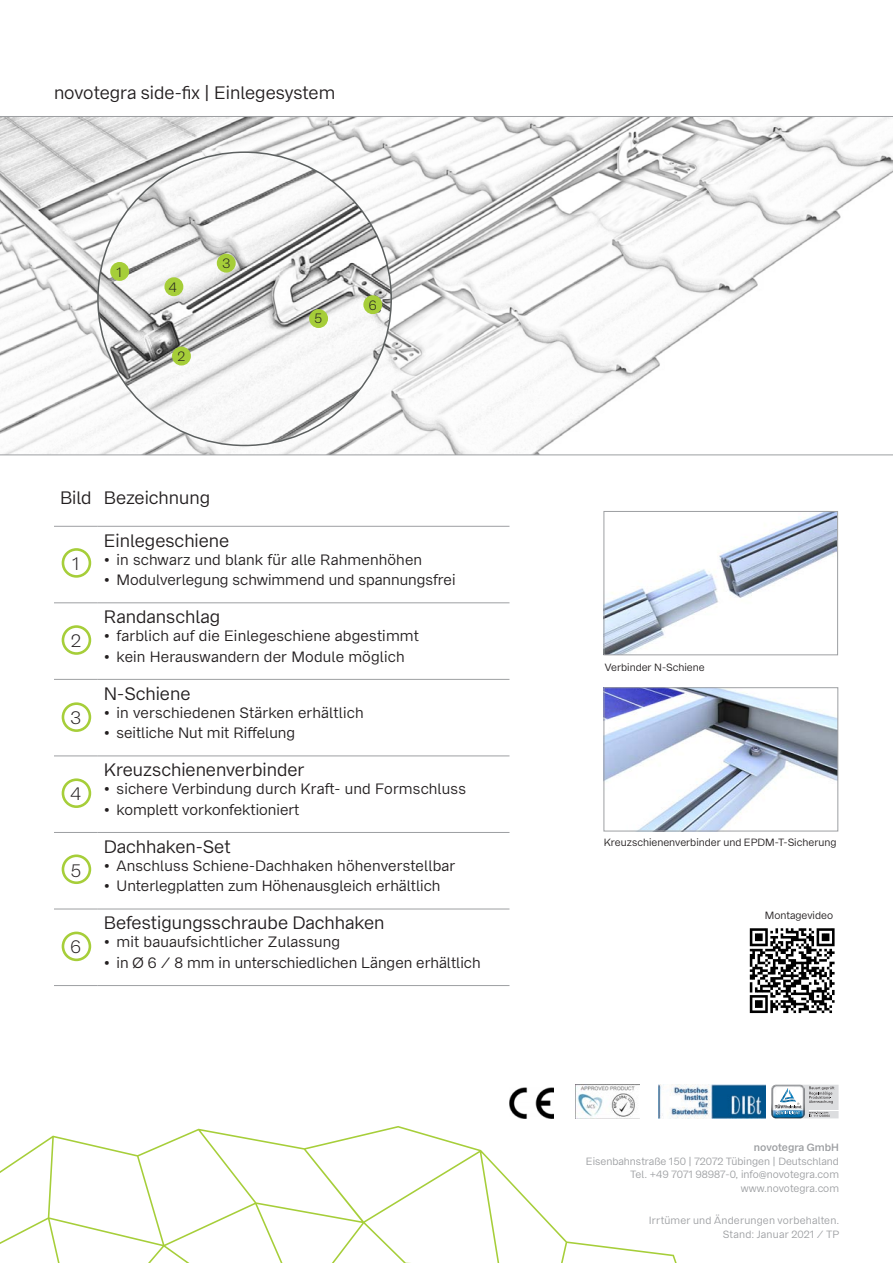
<style>
.page{position:relative;width:893px;height:1263px;background:#fff}
.page>*{position:absolute;margin:0;border:0;box-sizing:border-box;transform-origin:0 0}
.t1{font:18px "Bay Wa Sans";color:#231f20}
.t2{font:300 18px "Bay Wa Sans";color:#231f20}
.t3{font:15px "Bay Wa Sans";letter-spacing:.01em;color:#231f20}
.t4{font:300 13.5px "Bay Wa Sans";color:#231f20}
.t5{font:10.5px/13.5px "Bay Wa Sans";color:#9d9fa2;text-align:right}
.t6{font:10.5px "Bay Wa Sans";color:#231f20}
.t7{font:10.5px/13.5px "Bay Wa Sans";letter-spacing:.02em;color:#9d9fa2;text-align:right}
.t8{font:600 10.5px "Bay Wa Sans";color:#9d9fa2}
</style>
<div class="page">
<img style="left:510px;top:1088px;width:43px;height:31px">
<img style="left:575px;top:1084px;width:65px;height:35px">
<img style="left:658px;top:1084px;width:107px;height:35px">
<svg style="left:771px;top:1084px;width:68px;height:35px"></svg>
<svg style="left:0;top:1126px;width:677px;height:137px"></svg>
<img style="left:605px;top:689px;width:231px;height:140px">
<div style="left:603px;top:687px;width:235px;height:144px;border:1px solid #9d9fa2"></div>
<img style="left:605px;top:513px;width:231px;height:140px">
<div style="left:603px;top:511px;width:235px;height:144px;border:1px solid #9d9fa2"></div>
<svg style="left:0;top:116px;width:893px;height:339px"></svg>
<img style="left:98px;top:152px;width:293px;height:293px;border-radius:147px">
<div style="left:218px;top:255px;width:17px;height:17px;background:#a6ce39;border-radius:50%"></div>
<div style="left:217px;top:254px;width:19px;height:19px;border:2px solid #a6ce39;border-radius:50%"></div>
<div style="left:111px;top:263px;width:17px;height:17px;background:#a6ce39;border-radius:50%"></div>
<div style="left:110px;top:262px;width:19px;height:19px;border:2px solid #a6ce39;border-radius:50%"></div>
<div style="left:310px;top:310px;width:17px;height:17px;background:#a6ce39;border-radius:50%"></div>
<div style="left:309px;top:309px;width:19px;height:19px;border:2px solid #a6ce39;border-radius:50%"></div>
<div style="left:173px;top:347px;width:17px;height:18px;background:#a6ce39;border-radius:50%"></div>
<div style="left:172px;top:347px;width:19px;height:18px;border:2px solid #a6ce39;border-radius:50%"></div>
<div style="left:165px;top:278px;width:18px;height:17px;background:#a6ce39;border-radius:50%"></div>
<div style="left:164px;top:277px;width:19px;height:19px;border:2px solid #a6ce39;border-radius:50%"></div>
<div style="left:364px;top:296px;width:17px;height:17px;background:#a6ce39;border-radius:50%"></div>
<div style="left:363px;top:295px;width:19px;height:19px;border:2px solid #a6ce39;border-radius:50%"></div>
<hr style="left:54px;top:526px;width:44px;height:1px;background:#9d9fa2">
<hr style="left:98px;top:526px;width:411px;height:1px;background:#9d9fa2">
<hr style="left:54px;top:603px;width:44px;height:1px;background:#9d9fa2">
<hr style="left:98px;top:603px;width:411px;height:1px;background:#9d9fa2">
<hr style="left:54px;top:679px;width:44px;height:1px;background:#9d9fa2">
<hr style="left:98px;top:679px;width:411px;height:1px;background:#9d9fa2">
<hr style="left:54px;top:756px;width:44px;height:1px;background:#9d9fa2">
<hr style="left:98px;top:756px;width:411px;height:1px;background:#9d9fa2">
<hr style="left:54px;top:832px;width:44px;height:1px;background:#9d9fa2">
<hr style="left:98px;top:832px;width:411px;height:1px;background:#9d9fa2">
<hr style="left:54px;top:909px;width:44px;height:1px;background:#9d9fa2">
<hr style="left:98px;top:909px;width:411px;height:1px;background:#9d9fa2">
<hr style="left:54px;top:985px;width:44px;height:1px;background:#9d9fa2">
<hr style="left:98px;top:985px;width:411px;height:1px;background:#9d9fa2">
<div style="left:62px;top:778px;width:29px;height:30px;border:3px solid #a6ce39;border-radius:50%"></div>
<div style="left:62px;top:854px;width:29px;height:30px;border:3px solid #a6ce39;border-radius:50%"></div>
<div style="left:62px;top:702px;width:29px;height:30px;border:3px solid #a6ce39;border-radius:50%"></div>
<div style="left:62px;top:625px;width:29px;height:30px;border:3px solid #a6ce39;border-radius:50%"></div>
<div style="left:62px;top:548px;width:29px;height:30px;border:3px solid #a6ce39;border-radius:50%"></div>
<div style="left:62px;top:931px;width:29px;height:30px;border:3px solid #a6ce39;border-radius:50%"></div>
<svg style="left:749px;top:928px;width:83px;height:86px"></svg>
<svg style="left:750px;top:928px;width:85px;height:85px"></svg>
<p class="t1" style="left:54px;top:82px;width:283px">novotegra side-fix | Einlegesystem</p>
<p class="t4" style="left:116px;top:264px;width:7px">1</p>
<p class="t4" style="left:169px;top:279px;width:10px">4</p>
<p class="t4" style="left:177px;top:348px;width:9px">2</p>
<p class="t4" style="left:222px;top:255px;width:10px">3</p>
<p class="t1" style="left:60px;top:487px;width:152px">Bild Bezeichnung</p>
<p class="t4" style="left:314px;top:311px;width:10px">5</p>
<p class="t4" style="left:369px;top:297px;width:10px">6</p>
<p class="t2" style="left:72px;top:553px;width:9px">1</p>
<p class="t2" style="left:71px;top:630px;width:12px">2</p>
<p class="t2" style="left:70px;top:706px;width:13px">3</p>
<p class="t2" style="left:70px;top:783px;width:12px">4</p>
<p class="t2" style="left:71px;top:859px;width:12px">5</p>
<p class="t2" style="left:71px;top:936px;width:12px">6</p>
<p class="t1" style="left:104px;top:529px;width:127px">Einlegeschiene</p>
<p class="t3" style="left:104px;top:550px;width:320px">• in schwarz und blank für alle Rahmenhöhen</p>
<p class="t3" style="left:104px;top:571px;width:353px">• Modulverlegung schwimmend und spannungsfrei</p>
<p class="t1" style="left:104px;top:606px;width:118px">Randanschlag</p>
<p class="t3" style="left:104px;top:627px;width:317px">• farblich auf die Einlegeschiene abgestimmt</p>
<p class="t3" style="left:104px;top:647px;width:302px">• kein Herauswandern der Module möglich</p>
<p class="t1" style="left:104px;top:683px;width:88px">N-Schiene</p>
<p class="t3" style="left:104px;top:703px;width:261px">• in verschiedenen Stärken erhältlich</p>
<p class="t3" style="left:104px;top:724px;width:193px">• seitliche Nut mit Riffelung</p>
<p class="t1" style="left:104px;top:759px;width:202px">Kreuzschienenverbinder</p>
<p class="t3" style="left:104px;top:780px;width:364px">• sichere Verbindung durch Kraft- und Formschluss</p>
<p class="t3" style="left:104px;top:800px;width:197px">• komplett vorkonfektioniert</p>
<p class="t1" style="left:104px;top:836px;width:128px">Dachhaken-Set</p>
<p class="t3" style="left:104px;top:856px;width:353px">• Anschluss Schiene-Dachhaken höhenverstellbar</p>
<p class="t3" style="left:104px;top:877px;width:338px">• Unterlegplatten zum Höhenausgleich erhältlich</p>
<p class="t1" style="left:104px;top:912px;width:282px">Befestigungsschraube Dachhaken</p>
<p class="t3" style="left:104px;top:933px;width:238px">• mit bauaufsichtlicher Zulassung</p>
<p class="t3" style="left:104px;top:954px;width:378px">• in Ø 6 / 8 mm in unterschiedlichen Längen erhältlich</p>
<p class="t6" style="left:605px;top:661px;width:101px">Verbinder N-Schiene</p>
<p class="t6" style="left:604px;top:836px;width:234px">Kreuzschienenverbinder und EPDM-T-Sicherung</p>
<p class="t6" style="left:765px;top:909px;width:70px">Montagevideo</p>
<p class="t8" style="left:754px;top:1141px;width:87px">novotegra GmbH</p>
<p class="t5" style="left:586px;top:1154px;width:255px">Eisenbahnstraße 150 | 72072 Tübingen | Deutschland<br>Tel. +49 7071 98987-0, info@novotegra.com www.novotegra.com</p>
<p class="t7" style="left:649px;top:1214px;width:192px">Irrtümer und Änderungen vorbehalten.<br>Stand: Januar 2021 / TP</p>
</div>
